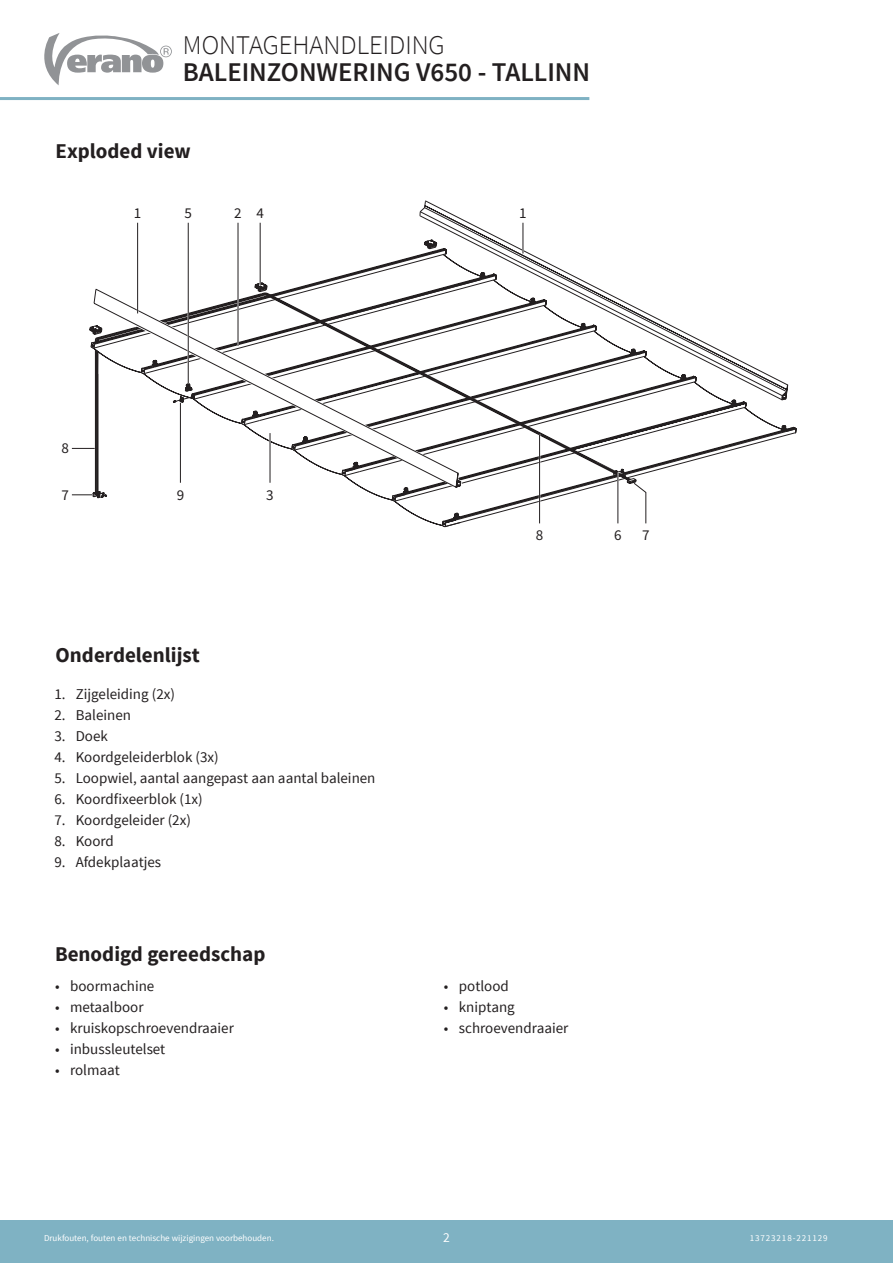
<style>
.page{position:relative;width:893px;height:1263px;background:#fff}
.page>*{position:absolute;margin:0;border:0;box-sizing:border-box;transform-origin:0 0}
.t1{font:600 27px "Source Sans Pro";color:#231f20}
.t2{font:300 27px "Source Sans Pro";color:#231f20}
.Header_1{font:700 21px "Source Sans Pro";color:#231f20}
.t3{font:15px "Source Sans Pro";color:#231f20}
.t4{font:13.5px "Source Sans Pro";color:#fff}
.t5{font:9px "Source Sans Pro";color:#fff}
.t6{font:9px "Source Sans Pro";letter-spacing:.1em;color:#fff}
</style>
<div class="page">
<svg style="left:44px;top:33px;width:128px;height:52px"></svg>
<hr style="left:0;top:97px;width:589px;height:3px;background:#7fb2c3">
<div style="left:0;top:1220px;width:893px;height:43px;background:#7fb2c3"></div>
<svg style="left:137px;top:207px;width:387px;height:32px"></svg>
<hr style="left:522px;top:223px;width:2px;height:30px;background:#fff">
<hr style="left:237px;top:223px;width:2px;height:123px;background:#fff">
<hr style="left:259px;top:223px;width:2px;height:62px;background:#fff">
<hr style="left:187px;top:223px;width:2px;height:160px;background:#fff">
<hr style="left:137px;top:223px;width:1px;height:90px;background:#231f20">
<hr style="left:523px;top:223px;width:1px;height:30px;background:#231f20">
<hr style="left:238px;top:223px;width:1px;height:123px;background:#231f20">
<hr style="left:260px;top:223px;width:1px;height:62px;background:#231f20">
<hr style="left:188px;top:223px;width:1px;height:160px;background:#231f20">
<svg style="left:72px;top:239px;width:724px;height:288px"></svg>
<h1 class="t2" style="left:183px;top:29px;width:263px">MONTAGEHANDLEIDING</h1>
<h1 class="t1" style="left:183px;top:55px;width:409px">BALEINZONWERING V650 - TALLINN</h1>
<p class="Header_1" style="left:56px;top:138px;width:137px">Exploded view</p>
<p class="t3" style="left:184px;top:204px;width:9px">5</p>
<p class="t3" style="left:234px;top:204px;width:31px">2 4</p>
<p class="t3" style="left:134px;top:204px;width:9px">1</p>
<p class="t3" style="left:519px;top:204px;width:9px">1</p>
<p class="t3" style="left:62px;top:439px;width:9px">8</p>
<p class="t3" style="left:62px;top:485px;width:9px">7</p>
<p class="t3" style="left:177px;top:485px;width:9px">9</p>
<p class="t3" style="left:266px;top:485px;width:9px">3</p>
<p class="Header_1" style="left:56px;top:642px;width:146px">Onderdelenlijst</p>
<p class="t3" style="left:55px;top:685px;width:122px">1. Zijgeleiding (2x)</p>
<p class="t3" style="left:55px;top:706px;width:78px">2. Baleinen</p>
<p class="t3" style="left:55px;top:727px;width:55px">3. Doek</p>
<p class="t3" style="left:55px;top:748px;width:166px">4. Koordgeleiderblok (3x)</p>
<p class="t3" style="left:55px;top:769px;width:322px">5. Loopwiel, aantal aangepast aan aantal baleinen</p>
<p class="t3" style="left:55px;top:790px;width:150px">6. Koordfixeerblok (1x)</p>
<p class="t3" style="left:55px;top:811px;width:138px">7. Koordgeleider (2x)</p>
<p class="t3" style="left:55px;top:832px;width:61px">8. Koord</p>
<p class="t3" style="left:55px;top:853px;width:108px">9. Afdekplaatjes</p>
<p class="t3" style="left:536px;top:526px;width:9px">8</p>
<p class="t3" style="left:614px;top:526px;width:9px">6</p>
<p class="t3" style="left:642px;top:526px;width:9px">7</p>
<p class="Header_1" style="left:55px;top:941px;width:212px">Benodigd gereedschap</p>
<p class="t3" style="left:55px;top:976px;width:101px">• boormachine</p>
<p class="t3" style="left:55px;top:997px;width:90px">• metaalboor</p>
<p class="t3" style="left:55px;top:1018px;width:180px">• kruiskopschroevendraaier</p>
<p class="t3" style="left:55px;top:1039px;width:112px">• inbussleutelset</p>
<p class="t3" style="left:55px;top:1060px;width:66px">• rolmaat</p>
<p class="t5" style="left:44px;top:1233px;width:231px">Drukfouten, fouten en technische wijzigingen voorbehouden.</p>
<p class="t3" style="left:444px;top:976px;width:66px">• potlood</p>
<p class="t3" style="left:444px;top:997px;width:72px">• kniptang</p>
<p class="t3" style="left:444px;top:1018px;width:126px">• schroevendraaier</p>
<p class="t4" style="left:443px;top:1229px;width:8px">2</p>
<p class="t6" style="left:750px;top:1233px;width:80px">13723218-221129</p>
</div>
